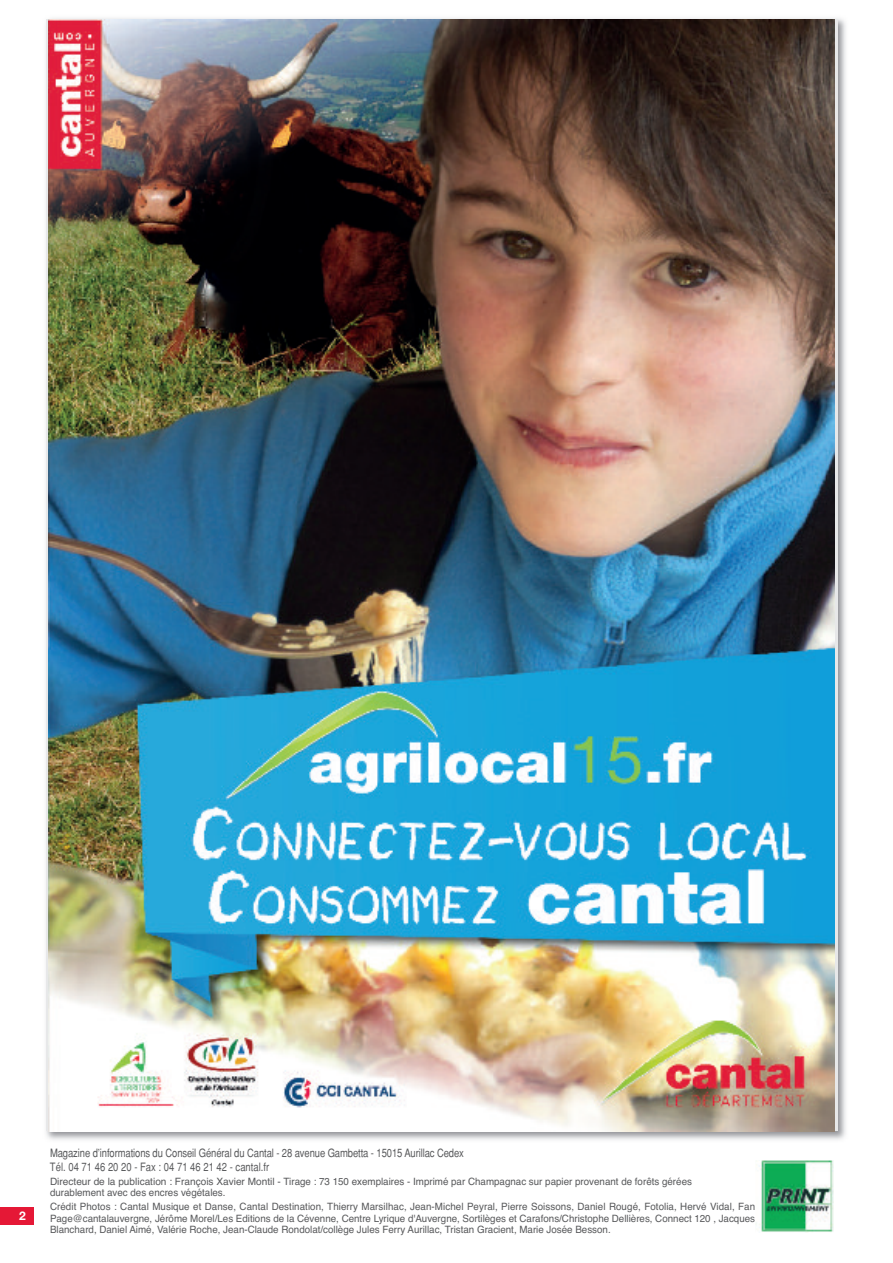
<style>
.page{position:relative;width:893px;height:1263px;background:#fff}
.page>*{position:absolute;margin:0;border:0;box-sizing:border-box;transform-origin:0 0}
.t1{font:700 12px "Helvetica Neue";color:#fff}
.t2{font:condensed 11.55px/14.4px "Helvetica";letter-spacing:-.01em;color:#57585a}
.t3{font:10.05px/11.6px "Helvetica";color:#57585a}
</style>
<div class="page">
<img style="left:46px;top:18px;width:800px;height:1122px">
<img style="left:49px;top:20px;width:785px;height:1111px">
<div style="left:0;top:1208px;width:33px;height:17px;background:#e51836"></div>
<img style="left:756px;top:1161px;width:77px;height:71px">
<p class="t1" style="left:19px;top:1211px;width:8px">2</p>
<p class="t2" style="left:50px;top:1146px;width:415px">Magazine d’informations du Conseil Général du Cantal - 28 avenue Gambetta - 15015 Aurillac Cedex<br>Tél. 04 71 46 20 20 - Fax : 04 71 46 21 42 - cantal.fr</p>
<p class="t3" style="left:50px;top:1176px;width:643px">Directeur de la publication : François Xavier Montil - Tirage : 73 150 exemplaires - Imprimé par Champagnac sur papier provenant de forêts gérées durablement avec des encres végétales.</p>
<p class="t3" style="left:50px;top:1201px;width:707px;text-align:justify">Crédit Photos : Cantal Musique et Danse, Cantal Destination, Thierry Marsilhac, Jean-Michel Peyral, Pierre Soissons, Daniel Rougé, Fotolia, Hervé Vidal, Fan Page@cantalauvergne, Jérôme Morel/Les Editions de la Cévenne, Centre Lyrique d'Auvergne, Sortilèges et Carafons/Christophe Dellières, Connect 120 , Jacques Blanchard, Daniel Aimé, Valérie Roche, Jean-Claude Rondolat/collège Jules Ferry Aurillac, Tristan Gracient, Marie Josée Besson.</p>
</div>
